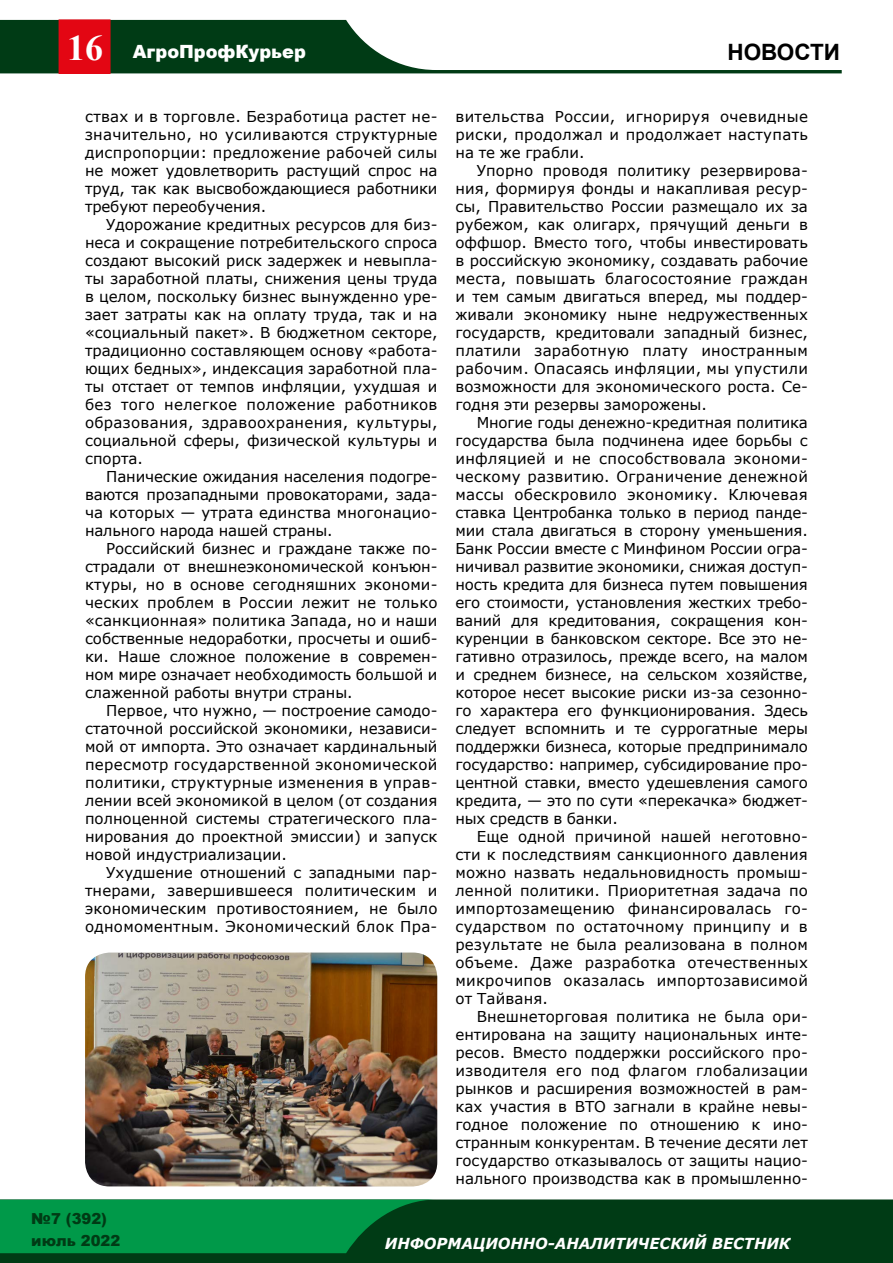
<style>
.page{position:relative;width:893px;height:1263px;background:#fff}
.page>*{position:absolute;margin:0;border:0;box-sizing:border-box;transform-origin:0 0}
.t1{font:700 36px "Times New Roman";color:#fff}
.t2{font:700 22.5px "Arial";color:#000}
.t3{font:900 18.15px "Arial";color:#fff}
.t4{font:italic 700 15.15px "Verdana";color:#fff}
.t5{font:900 15.15px/21.5px "Arial";color:#003b15}
.t6{font:15px/18px "Verdana";color:#000;text-align:justify}
</style>
<div class="page">
<svg style="left:0;top:20px;width:842px;height:53px"></svg>
<div style="left:59px;top:20px;width:51px;height:53px;background:#e30613"></div>
<div style="left:59px;top:19px;width:51px;height:55px;border:1px solid #e30613"></div>
<div style="left:0;top:1199px;width:893px;height:64px;background:#003b15"></div>
<svg style="left:0;top:1199px;width:436px;height:54px"></svg>
<img style="left:85px;top:952px;width:352px;height:234px">
<h1 class="t1" style="left:67px;top:22px;width:37px">16</h1>
<h2 class="t2" style="left:727px;top:36px;width:114px">НОВОСТИ</h2>
<p class="t3" style="left:133px;top:38px;width:175px">АгроПрофКурьер</p>
<p class="t6" style="left:85px;top:107px;width:354px">ствах и в торговле. Безработица растет не&shy;значительно, но усиливаются структурные диспропорции: предложение рабочей силы не может удовлетворить растущий спрос на труд, так как высвобождающиеся работники требуют переобучения.</p>
<p class="t6" style="left:85px;top:215px;width:354px;text-indent:21px">Удорожание кредитных ресурсов для биз&shy;неса и сокращение потребительского спроса создают высокий риск задержек и невыпла&shy;ты заработной платы, снижения цены труда в целом, поскольку бизнес вынужденно уре&shy;зает затраты как на оплату труда, так и на «социальный пакет». В бюджетном секторе, традиционно составляющем основу «работа&shy;ющих бедных», индексация заработной пла&shy;ты отстает от темпов инфляции, ухудшая и без того нелегкое положение работников образования, здравоохранения, культуры, социальной сферы, физической культуры и спорта.</p>
<p class="t6" style="left:85px;top:467px;width:354px;text-indent:21px">Панические ожидания населения подогре&shy;ваются прозападными провокаторами, зада&shy;ча которых — утрата единства многонацио&shy;нального народа нашей страны.</p>
<p class="t6" style="left:85px;top:539px;width:354px;text-indent:21px">Российский бизнес и граждане также по&shy;страдали от внешнеэкономической конъюн&shy;ктуры, но в основе сегодняшних экономи&shy;ческих проблем в России лежит не только «санкционная» политика Запада, но и наши собственные недоработки, просчеты и ошиб&shy;ки. Наше сложное положение в современ&shy;ном мире означает необходимость большой и слаженной работы внутри страны.</p>
<p class="t6" style="left:85px;top:701px;width:354px;text-indent:21px">Первое, что нужно, — построение самодо&shy;статочной российской экономики, независи&shy;мой от импорта. Это означает кардинальный пересмотр государственной экономической политики, структурные изменения в управ&shy;лении всей экономикой в целом (от создания полноценной системы стратегического пла&shy;нирования до проектной эмиссии) и запуск новой индустриализации.</p>
<p class="t6" style="left:85px;top:863px;width:354px;text-indent:21px">Ухудшение отношений с западными пар&shy;тнерами, завершившееся политическим и экономическим противостоянием, не было одномоментным. Экономический блок Пра-</p>
<p class="t6" style="left:455px;top:107px;width:354px">вительства России, игнорируя очевидные риски, продолжал и продолжает наступать на те же грабли.</p>
<p class="t6" style="left:455px;top:161px;width:354px;text-indent:21px">Упорно проводя политику резервирова&shy;ния, формируя фонды и накапливая ресур&shy;сы, Правительство России размещало их за рубежом, как олигарх, прячущий деньги в оффшор. Вместо того, чтобы инвестировать в российскую экономику, создавать рабочие места, повышать благосостояние граждан и тем самым двигаться вперед, мы поддер&shy;живали экономику ныне недружественных государств, кредитовали западный бизнес, платили заработную плату иностранным рабочим. Опасаясь инфляции, мы упустили возможности для экономического роста. Се&shy;годня эти резервы заморожены.</p>
<p class="t6" style="left:455px;top:413px;width:354px;text-indent:21px">Многие годы денежно-кредитная политика государства была подчинена идее борьбы с инфляцией и не способствовала экономи&shy;ческому развитию. Ограничение денежной массы обескровило экономику. Ключевая ставка Центробанка только в период панде&shy;мии стала двигаться в сторону уменьшения.<br>Банк России вместе с Минфином России огра&shy;ничивал развитие экономики, снижая доступ&shy;ность кредита для бизнеса путем повышения его стоимости, установления жестких требо&shy;ваний для кредитования, сокращения кон&shy;куренции в банковском секторе. Все это не&shy;гативно отразилось, прежде всего, на малом и среднем бизнесе, на сельском хозяйстве, которое несет высокие риски из-за сезонно&shy;го характера его функционирования. Здесь следует вспомнить и те суррогатные меры поддержки бизнеса, которые предпринимало государство: например, субсидирование про&shy;центной ставки, вместо удешевления самого кредита, — это по сути «перекачка» бюджет&shy;ных средств в банки.</p>
<p class="t6" style="left:455px;top:827px;width:354px;text-indent:21px">Еще одной причиной нашей неготовно&shy;сти к последствиям санкционного давления можно назвать недальновидность промыш&shy;ленной политики. Приоритетная задача по импортозамещению финансировалась го&shy;сударством по остаточному принципу и в результате не была реализована в полном объеме. Даже разработка отечественных микрочипов оказалась импортозависимой от Тайваня.</p>
<p class="t6" style="left:455px;top:1007px;width:354px;text-indent:21px">Внешнеторговая политика не была ори&shy;ентирована на защиту национальных инте&shy;ресов. Вместо поддержки российского про&shy;изводителя его под флагом глобализации рынков и расширения возможностей в рам&shy;ках участия в ВТО загнали в крайне невы&shy;годное положение по отношению к ино&shy;странным конкурентам. В течение десяти лет государство отказывалось от защиты нацио&shy;нального производства как в промышленно-</p>
<p class="t5" style="left:31px;top:1208px;width:90px">№7 (392) июль 2022</p>
<p class="t4" style="left:385px;top:1233px;width:407px">ИНФОРМАЦИОННО-АНАЛИТИЧЕСКИЙ ВЕСТНИК</p>
</div>
